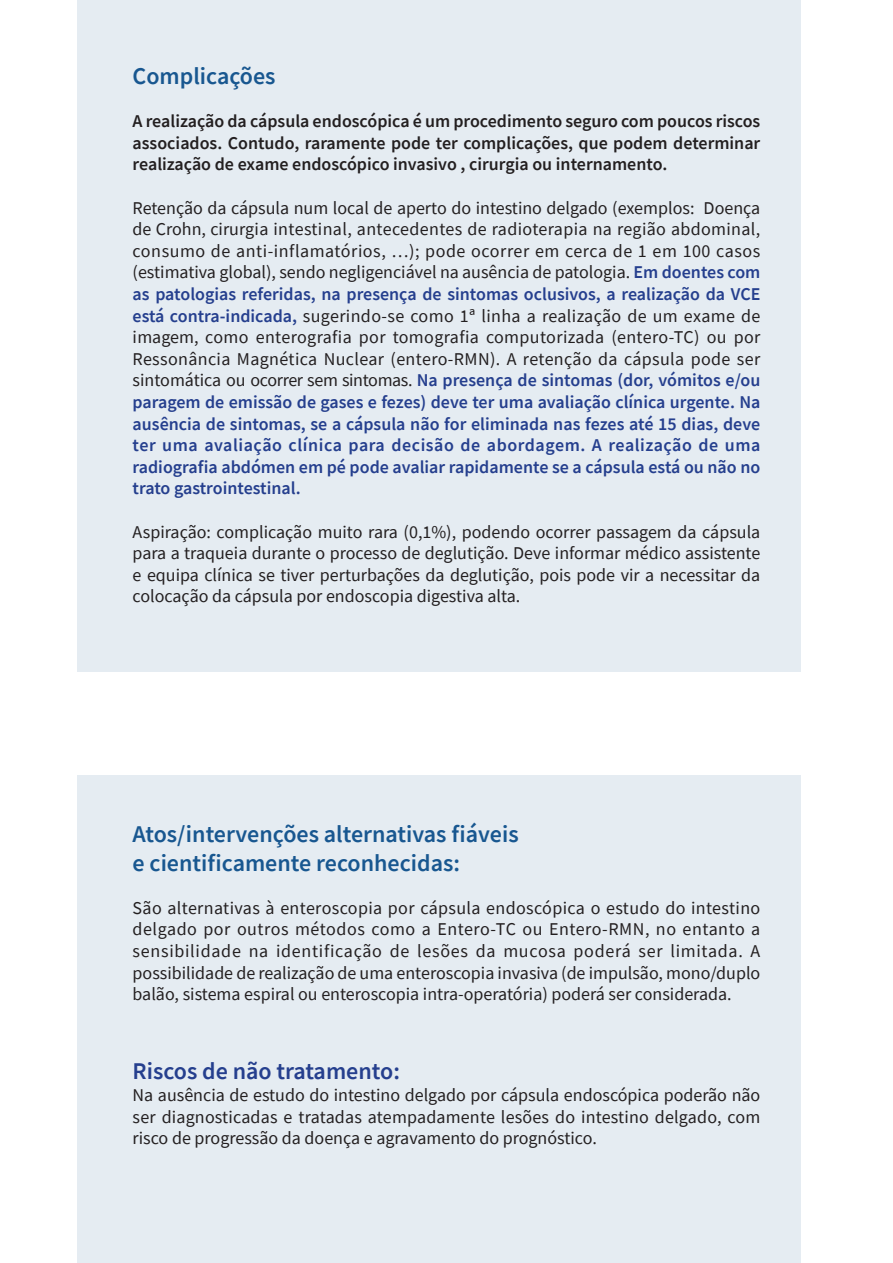
<style>
.page{position:relative;width:893px;height:1263px;background:#fff}
.page>*{position:absolute;margin:0;border:0;box-sizing:border-box;transform-origin:0 0}
.t1{font:600 24px "Source Sans Pro";color:#185790}
.t2{font:600 24px "Source Sans Pro";color:#253f8e}
.t3{font:18px/21.6px "Source Sans Pro";color:#231f20;text-align:justify}
.t4{font:600 18px/21.6px "Source Sans Pro";color:#231f20;text-align:justify}
.s1{font-weight:600;color:#253f8e}
</style>
<div class="page">
<div style="left:77px;top:0;width:724px;height:672px;background:#e5ecf2"></div>
<div style="left:77px;top:775px;width:724px;height:488px;background:#e5ecf2"></div>
<p class="t1" style="left:133px;top:60px;width:144px">Complicações</p>
<p class="t4" style="left:133px;top:110px;width:629px">A realização da cápsula endoscópica é um procedimento seguro com poucos riscos associados. Contudo, raramente pode ter complicações, que podem determinar realização de exame endoscópico invasivo , cirurgia ou internamento.</p>
<p class="t3" style="left:133px;top:197px;width:629px">Retenção da cápsula num local de aperto do intestino delgado (exemplos: Doença de Crohn, cirurgia intestinal, antecedentes de radioterapia na região abdominal, consumo de anti-inflamatórios, …); pode ocorrer em cerca de 1 em 100 casos (estimativa global), sendo negligenciável na ausência de patologia. <span class="s1">Em doentes com as patologias referidas, na presença de sintomas oclusivos, a realização da VCE está contra-indicada,</span> sugerindo-se como 1ª linha a realização de um exame de imagem, como enterografia por tomografia computorizada (entero-TC) ou por Ressonância Magnética Nuclear (entero-RMN). A retenção da cápsula pode ser sintomática ou ocorrer sem sintomas. <span class="s1">Na presença de sintomas (dor, vómitos e/ou paragem de emissão de gases e fezes) deve ter uma avaliação clínica urgente. Na ausência de sintomas, se a cápsula não for eliminada nas fezes até 15 dias, deve ter uma avaliação clínica para decisão de abordagem. A realização de uma radiografia abdómen em pé pode avaliar rapidamente se a cápsula está ou não no trato gastrointestinal.</span></p>
<p class="t3" style="left:133px;top:521px;width:629px">Aspiração: complicação muito rara (0,1%), podendo ocorrer passagem da cápsula para a traqueia durante o processo de deglutição. Deve informar médico assistente e equipa clínica se tiver perturbações da deglutição, pois pode vir a necessitar da colocação da cápsula por endoscopia digestiva alta.</p>
<p class="t1" style="left:133px;top:818px;width:388px">Atos/intervenções alternativas fiáveis</p>
<p class="t1" style="left:133px;top:847px;width:329px">e cientificamente reconhecidas:</p>
<p class="t3" style="left:133px;top:897px;width:629px">São alternativas à enteroscopia por cápsula endoscópica o estudo do intestino delgado por outros métodos como a Entero-TC ou Entero-RMN, no entanto a sensibilidade na identificação de lesões da mucosa poderá ser limitada. A possibilidade de realização de uma enteroscopia invasiva (de impulsão, mono/duplo balão, sistema espiral ou enteroscopia intra-operatória) poderá ser considerada.</p>
<p class="t2" style="left:133px;top:1056px;width:269px">Riscos de não tratamento:</p>
<p class="t3" style="left:133px;top:1084px;width:629px">Na ausência de estudo do intestino delgado por cápsula endoscópica poderão não ser diagnosticadas e tratadas atempadamente lesões do intestino delgado, com risco de progressão da doença e agravamento do prognóstico.</p>
</div>
